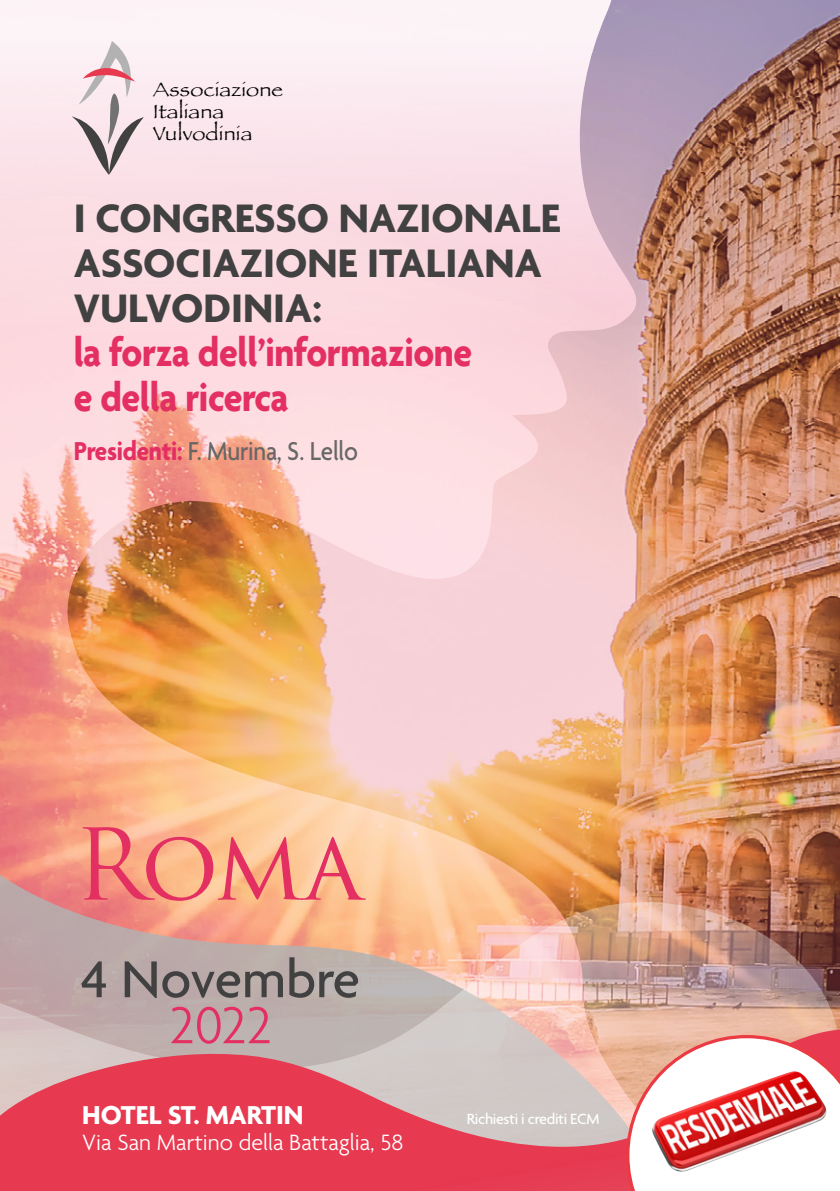
<style>
.page{position:relative;width:840px;height:1191px;background:#fff}
.page>*{position:absolute;margin:0;border:0;box-sizing:border-box;transform-origin:0 0}
.t1{font:96px "Trajan Pro 3";color:#e42f62}
.t2{font:300 56.2px "Agenda";color:#e42f62}
.t3{font:500 56px "Agenda";color:#414141}
.t4{font:700 43px "Agenda";color:#414141}
.t5{font:700 42.4px "Agenda";letter-spacing:-.01em;color:#e42f62;scale:.9 1}
.t6{font:500 28px "Agenda";letter-spacing:-.01em;color:#676767;scale:.9 1}
.t7{font:700 28px "Agenda";color:#fff}
.t8{font:300 24px "Agenda";color:#fff}
.t9{font:20px/21.6px "Papyrus";letter-spacing:.01em;color:#000;scale:1.08 1}
.t10{font:500 16px "Agenda";letter-spacing:-.02em;color:#fff}
.s1{font-weight:700;color:#e42f62}
</style>
<div class="page">
<img style="left:743px;top:0;width:96px;height:898px">
<svg style="left:743px;top:898px;width:96px;height:127px;background:#a4766a"></svg>
<img style="left:0;top:0;width:743px;height:1191px">
<svg style="left:626px;top:1035px;width:213px;height:156px"></svg>
<img style="left:650px;top:1071px;width:176px;height:101px">
<svg style="left:72px;top:41px;width:72px;height:134px"></svg>
<p class="t9" style="left:153px;top:79px;width:122px">Associazione<br>Italiana<br>Vulvodinia</p>
<p class="t4" style="left:74px;top:195px;width:487px">I CONGRESSO NAZIONALE</p>
<p class="t4" style="left:74px;top:240px;width:469px">ASSOCIAZIONE ITALIANA</p>
<p class="t4" style="left:74px;top:285px;width:249px">VULVODINIA:</p>
<p class="t5" style="left:74px;top:330px;width:444px">la forza dell’informazione</p>
<p class="t5" style="left:74px;top:374px;width:240px">e della ricerca</p>
<p class="t6" style="left:74px;top:435px;width:317px"><span class="s1">Presidenti:</span> F. Murina, S. Lello</p>
<p class="t1" style="left:74px;top:799px;width:290px">Roma</p>
<p class="t3" style="left:81px;top:949px;width:280px">4 Novembre</p>
<p class="t2" style="left:169px;top:995px;width:104px">2022</p>
<p class="t7" style="left:82px;top:1100px;width:223px">HOTEL ST. MARTIN</p>
<p class="t8" style="left:82px;top:1129px;width:322px">Via San Martino della Battaglia, 58</p>
<p class="t10" style="left:466px;top:1110px;width:134px">Richiesti i crediti ECM</p>
</div>
